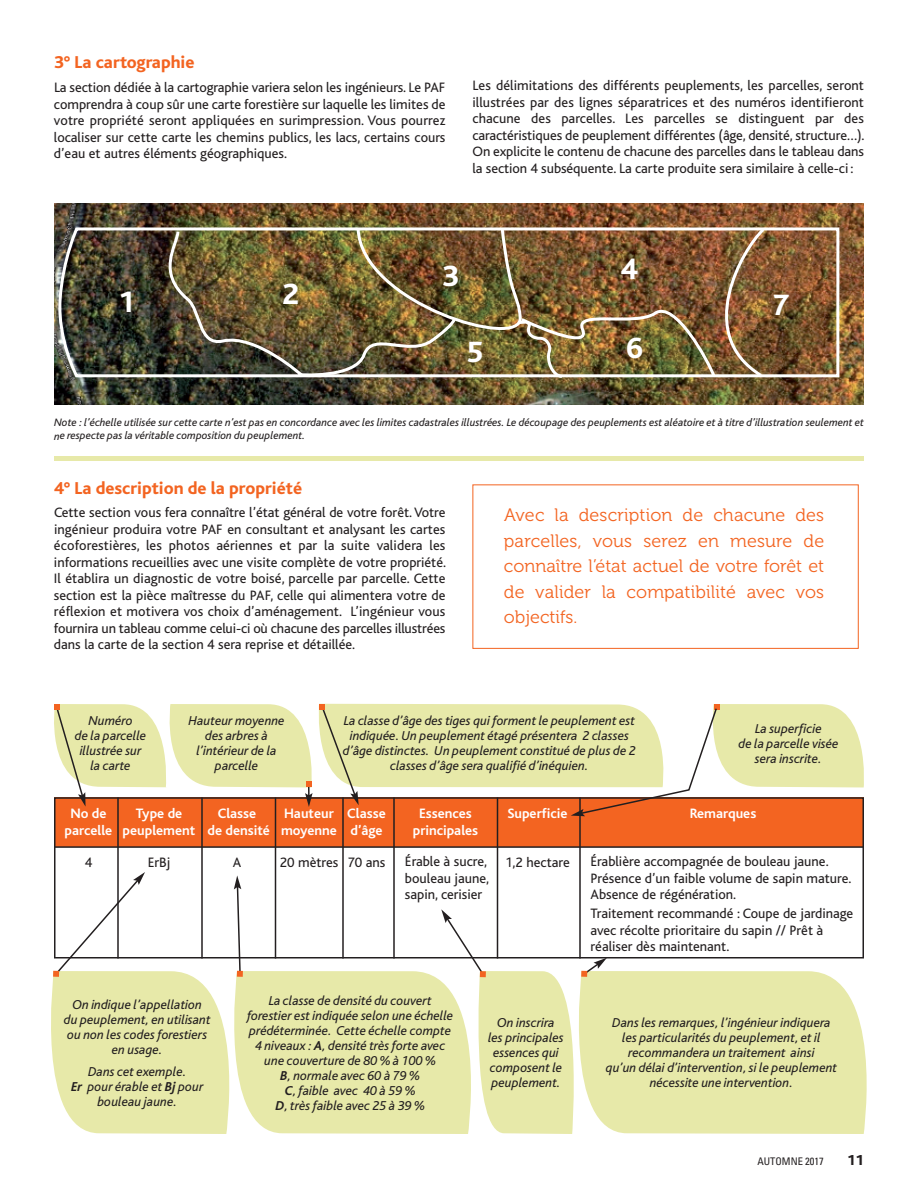
<style>
.page{position:relative;width:918px;height:1188px;background:#fff}
.page>*{position:absolute;margin:0;border:0;box-sizing:border-box;transform-origin:0 0}
.t1{font:800 30.75px "Bliss";color:#fff}
.t2{font:18px/25.5px "Museo 300";letter-spacing:.005em;color:#f36421;text-align:justify}
.t3{font:800 18px "Bliss";color:#f36421}
.t4{font:800 15px "Bliss";color:#231f20}
.t5{font:14.25px/16.5px "Bliss";color:#231f20;text-align:justify}
.t6{font:700 14.25px "Bliss";color:#fff}
.t7{font:italic 13.5px/15px "Bliss";color:#231f20;text-align:center}
.t8{font:italic 11.25px/13.5px "Bliss";color:#231f20}
.t9{font:condensed 10.5px "Univers";color:#231f20}
.s1{font-weight:700}
</style>
<div class="page">
<div style="left:472px;top:484px;width:387px;height:165px;border:1px solid #f36421"></div>
<div style="left:54px;top:797px;width:810px;height:50px;background:#f36421"></div>
<img style="left:54px;top:203px;width:810px;height:202px">
<img style="left:56px;top:227px;width:783px;height:150px">
<img style="left:156px;top:225px;width:611px;height:158px">
<div style="left:607px;top:971px;width:260px;height:163px;background:#e7e9a9"></div>
<div style="left:249px;top:971px;width:192px;height:163px;background:#e7e9a9"></div>
<hr style="left:54px;top:846px;width:810px;height:2px;background:#231f20">
<hr style="left:117px;top:798px;width:2px;height:160px;background:#231f20">
<hr style="left:201px;top:798px;width:2px;height:160px;background:#231f20">
<hr style="left:275px;top:798px;width:1px;height:160px;background:#231f20">
<hr style="left:342px;top:798px;width:2px;height:160px;background:#231f20">
<hr style="left:393px;top:798px;width:2px;height:160px;background:#231f20">
<hr style="left:497px;top:798px;width:1px;height:160px;background:#231f20">
<hr style="left:579px;top:798px;width:2px;height:160px;background:#231f20">
<hr style="left:54px;top:457px;width:810px;height:4px;background:#e7e9a9">
<svg style="left:54px;top:704px;width:810px;height:112px"></svg>
<svg style="left:441px;top:909px;width:166px;height:225px"></svg>
<svg style="left:51px;top:872px;width:198px;height:262px"></svg>
<p class="t3" style="left:54px;top:57px;width:142px">3° La cartographie</p>
<p class="t5" style="left:54px;top:81px;width:393px">La section dédiée à la cartographie variera selon les ingénieurs. Le PAF comprendra à coup sûr une carte forestière sur laquelle les limites de votre propriété seront appliquées en surimpression. Vous pourrez localiser sur cette carte les chemins publics, les lacs, certains cours d’eau et autres éléments géographiques.</p>
<p class="t5" style="left:472px;top:79px;width:394px">Les délimitations des différents peuplements, les parcelles, seront illustrées par des lignes séparatrices et des numéros identifieront chacune des parcelles. Les parcelles se distinguent par des caractéristiques de peuplement différentes (âge, densité, structure…).<br>On explicite le contenu de chacune des parcelles dans le tableau dans la section 4 subséquente. La carte produite sera similaire à celle-ci:</p>
<h1 class="t1" style="left:118px;top:292px;width:18px">1</h1>
<h1 class="t1" style="left:282px;top:284px;width:18px">2</h1>
<h1 class="t1" style="left:442px;top:266px;width:18px">3</h1>
<h1 class="t1" style="left:621px;top:259px;width:18px">4</h1>
<h1 class="t1" style="left:466px;top:342px;width:18px">5</h1>
<h1 class="t1" style="left:626px;top:338px;width:18px">6</h1>
<h1 class="t1" style="left:772px;top:295px;width:18px">7</h1>
<p class="t8" style="left:54px;top:417px;width:812px">Note : l’échelle utilisée sur cette carte n’est pas en concordance avec les limites cadastrales illustrées. Le découpage des peuplements est aléatoire et à titre d’illustration seulement et ne respecte pas la véritable composition du peuplement.</p>
<p class="t3" style="left:54px;top:482px;width:250px">4° La description de la propriété</p>
<p class="t5" style="left:54px;top:506px;width:394px">Cette section vous fera connaître l’état général de votre forêt.Votre ingénieur produira votre PAF en consultant et analysant les cartes écoforestières, les photos aériennes et par la suite validera les informations recueillies avec une visite complète de votre propriété.<br>Il établira un diagnostic de votre boisé, parcelle par parcelle. Cette section est la pièce maîtresse du PAF, celle qui alimentera votre de réflexion et motivera vos choix d’aménagement. L’ingénieur vous fournira un tableau comme celui-ci où chacune des parcelles illustrées dans la carte de la section 4 sera reprise et détaillée.</p>
<p class="t2" style="left:504px;top:504px;width:322px">Avec la description de chacune des parcelles, vous serez en mesure de connaître l’état actuel de votre forêt et de valider la compatibilité avec vos objectifs.</p>
<p class="t7" style="left:75px;top:714px;width:73px">Numéro<br>de la parcelle illustrée sur la carte</p>
<p class="t7" style="left:188px;top:714px;width:98px">Hauteur moyenne des arbres à l’intérieur de la parcelle</p>
<p class="t7" style="left:343px;top:714px;width:294px">La classe d’âge des tiges qui forment le peuplement est indiquée. Un peuplement étagé présentera 2 classes d’âge distinctes. Un peuplement constitué de plus de 2 classes d’âge sera qualifié d’inéquien.</p>
<p class="t7" style="left:738px;top:722px;width:102px">La superficie<br>de la parcelle visée sera inscrite.</p>
<p class="t6" style="left:70px;top:809px;width:38px">No de</p>
<p class="t6" style="left:136px;top:809px;width:48px">Type de</p>
<p class="t6" style="left:218px;top:809px;width:40px">Classe</p>
<p class="t6" style="left:284px;top:809px;width:103px">Hauteur Classe</p>
<p class="t6" style="left:419px;top:809px;width:54px">Essences</p>
<p class="t6" style="left:507px;top:809px;width:62px">Superficie</p>
<p class="t6" style="left:690px;top:809px;width:68px">Remarques</p>
<p class="t6" style="left:65px;top:825px;width:319px">parcelle peuplement de densité moyenne d’âge</p>
<p class="t6" style="left:413px;top:825px;width:67px">principales</p>
<p class="t5" style="left:85px;top:856px;width:9px">4</p>
<p class="t5" style="left:148px;top:856px;width:24px">ErBj</p>
<p class="t5" style="left:233px;top:856px;width:10px">A</p>
<p class="t5" style="left:280px;top:856px;width:107px">20 mètres 70 ans</p>
<p class="t5" style="left:505px;top:856px;width:66px">1,2 hectare</p>
<p class="t5" style="left:591px;top:855px;width:262px;text-align:left">Érablière accompagnée de bouleau jaune.<br>Présence d’un faible volume de sapin mature.<br>Absence de régénération.</p>
<p class="t5" style="left:591px;top:907px;width:264px;text-align:left">Traitement recommandé : Coupe de jardinage avec récolte prioritaire du sapin // Prêt à réaliser dès maintenant.</p>
<p class="t5" style="left:405px;top:855px;width:86px;text-align:left">Érable à sucre, bouleau jaune, sapin, cerisier</p>
<p class="t7" style="left:64px;top:999px;width:148px">On indique l’appellation du peuplement, en utilisant ou non les codes forestiers en usage.</p>
<p class="t7" style="left:71px;top:1066px;width:134px">Dans cet exemple.<br><span class="s1">Er</span> pour érable et <span class="s1">Bj</span> pour bouleau jaune.</p>
<p class="t7" style="left:247px;top:994px;width:208px">La classe de densité du couvert forestier est indiquée selon une échelle prédéterminée. Cette échelle compte<br>4 niveaux : <span class="s1">A</span>, densité très forte avec une couverture de 80 % à 100 %<br><span class="s1">B</span>, normale avec 60 à 79 %<br><span class="s1">C</span>, faible avec 40 à 59 %<br><span class="s1">D</span>, très faible avec 25 à 39 %</p>
<p class="t7" style="left:488px;top:1017px;width:77px">On inscrira<br>les principales essences qui composent le peuplement.</p>
<p class="t7" style="left:606px;top:1017px;width:233px">Dans les remarques, l’ingénieur indiquera les particularités du peuplement, et il recommandera un traitement ainsi<br>qu’un délai d’intervention, si le peuplement nécessite une intervention.</p>
<p class="t9" style="left:757px;top:1157px;width:68px">AUTOMNE 2017</p>
<p class="t4" style="left:847px;top:1155px;width:18px">11</p>
</div>
